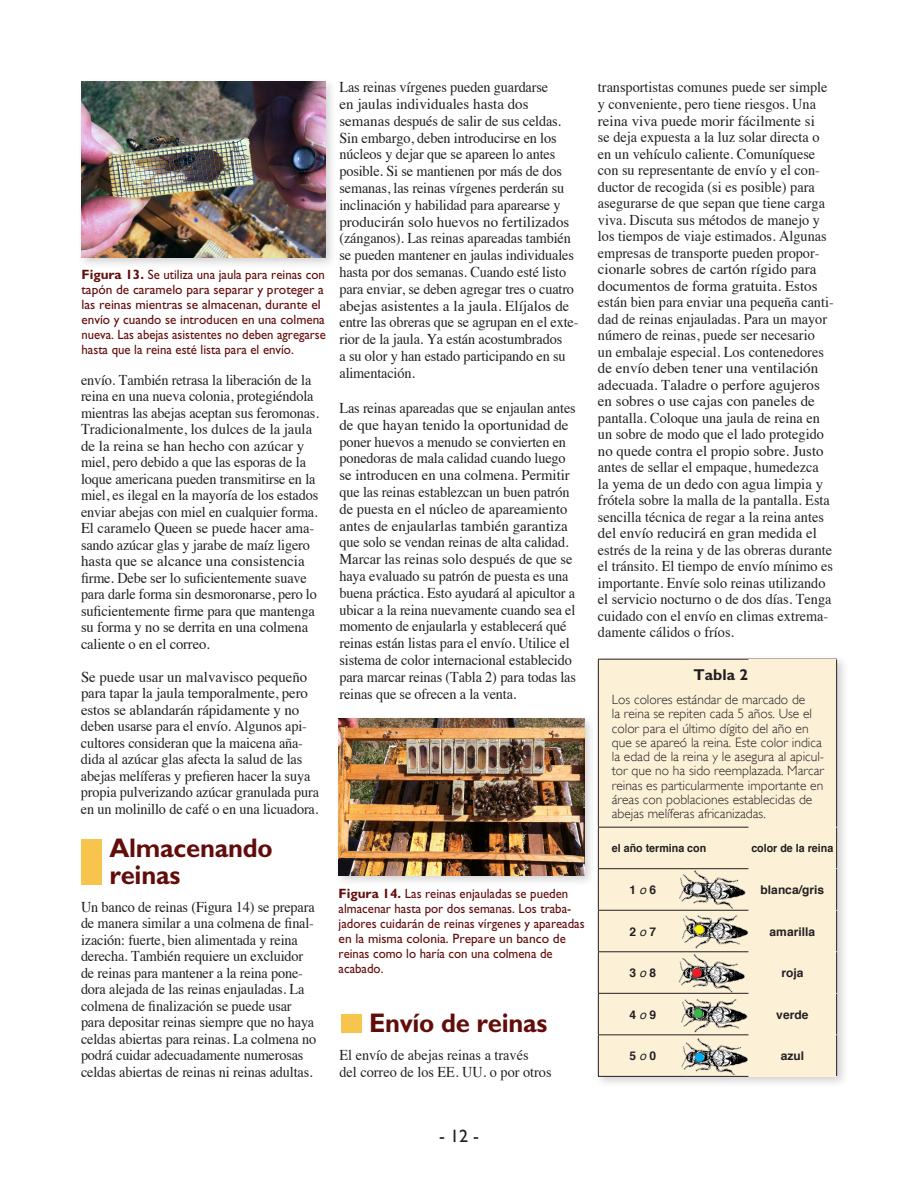
<style>
.page{position:relative;width:918px;height:1188px;background:#fff}
.page>*{position:absolute;margin:0;border:0;box-sizing:border-box;transform-origin:0 0}
.t1{font:700 27px/27px "Gill Sans";letter-spacing:-.01em;color:#630d0b;scale:.95 1}
.t2{font:18px "Gill Sans";color:#231f20}
.t3{font:700 15.75px "Gill Sans";color:#231f20}
.t4{font:15px/16.5px "Times";letter-spacing:-.01em;color:#231f20;scale:.95 1}
.t5{font:15px/16.5px "Times";letter-spacing:-.01em;color:#231f20}
.t6{font:13.5px/15px "Gill Sans";color:#630d0b;scale:.95 1}
.t7{font:300 13.5px/14.2px "Gill Sans";color:#231f20}
.t8{font:700 12px "Helvetica";color:#231f20}
.t9{font:700 11.25px "Helvetica";color:#231f20;scale:.95 1}
.s1{font-weight:700}
.s2{font-weight:400;font-style:italic}
</style>
<div class="page">
<div style="left:82px;top:839px;width:20px;height:45px;background:#f7c44e"></div>
<div style="left:341px;top:1014px;width:21px;height:18px;background:#f7c44e"></div>
<div style="left:77px;top:77px;width:260px;height:192px;background:#231f20;opacity:.2"></div>
<img style="left:82px;top:82px;width:243px;height:175px">
<div style="left:334px;top:714px;width:262px;height:173px;background:#231f20;opacity:.2"></div>
<img style="left:339px;top:719px;width:245px;height:156px">
<div style="left:594px;top:654px;width:255px;height:435px;background:#231f20;opacity:.2"></div>
<hr style="left:748px;top:1076px;width:89px;height:1px;background:#231f20">
<div style="left:598px;top:659px;width:239px;height:168px;background:#fcf1d7"></div>
<div style="left:598px;top:827px;width:150px;height:42px;background:#fcf1d7"></div>
<div style="left:748px;top:827px;width:89px;height:42px;background:#fcf1d7"></div>
<div style="left:598px;top:869px;width:89px;height:41px;background:#fcf1d7"></div>
<div style="left:748px;top:869px;width:89px;height:41px;background:#fcf1d7"></div>
<div style="left:598px;top:910px;width:89px;height:42px;background:#fcf1d7"></div>
<div style="left:748px;top:910px;width:89px;height:42px;background:#fcf1d7"></div>
<div style="left:598px;top:952px;width:89px;height:41px;background:#fcf1d7"></div>
<div style="left:748px;top:952px;width:89px;height:41px;background:#fcf1d7"></div>
<div style="left:598px;top:993px;width:89px;height:42px;background:#fcf1d7"></div>
<div style="left:748px;top:993px;width:89px;height:42px;background:#fcf1d7"></div>
<div style="left:598px;top:1035px;width:89px;height:41px;background:#fcf1d7"></div>
<div style="left:687px;top:1035px;width:61px;height:41px;background:#e2d8c1"></div>
<div style="left:748px;top:1035px;width:89px;height:41px;background:#fcf1d7"></div>
<hr style="left:598px;top:659px;width:89px;height:1px;background:#231f20">
<hr style="left:598px;top:660px;width:1px;height:167px;background:#231f20">
<hr style="left:687px;top:659px;width:61px;height:1px;background:#231f20">
<hr style="left:836px;top:660px;width:1px;height:167px;background:#231f20">
<hr style="left:598px;top:827px;width:89px;height:1px;background:#231f20">
<hr style="left:598px;top:828px;width:1px;height:40px;background:#231f20">
<hr style="left:687px;top:827px;width:61px;height:1px;background:#231f20">
<hr style="left:836px;top:828px;width:1px;height:40px;background:#231f20">
<hr style="left:598px;top:868px;width:89px;height:1px;background:#231f20">
<hr style="left:598px;top:869px;width:1px;height:41px;background:#231f20">
<hr style="left:836px;top:869px;width:1px;height:41px;background:#231f20">
<hr style="left:598px;top:910px;width:89px;height:1px;background:#231f20">
<hr style="left:598px;top:911px;width:1px;height:40px;background:#231f20">
<hr style="left:836px;top:911px;width:1px;height:40px;background:#231f20">
<hr style="left:598px;top:951px;width:89px;height:1px;background:#231f20">
<hr style="left:598px;top:952px;width:1px;height:41px;background:#231f20">
<hr style="left:836px;top:952px;width:1px;height:41px;background:#231f20">
<hr style="left:598px;top:993px;width:89px;height:1px;background:#231f20">
<hr style="left:598px;top:994px;width:1px;height:40px;background:#231f20">
<hr style="left:836px;top:994px;width:1px;height:40px;background:#231f20">
<hr style="left:598px;top:1034px;width:89px;height:1px;background:#231f20">
<hr style="left:598px;top:1035px;width:1px;height:41px;background:#231f20">
<hr style="left:836px;top:1035px;width:1px;height:41px;background:#231f20">
<hr style="left:598px;top:1076px;width:89px;height:1px;background:#231f20">
<hr style="left:687px;top:1076px;width:61px;height:1px;background:#231f20">
<img style="left:677px;top:868px;width:72px;height:207px">
<p class="t6" style="left:82px;top:267px;width:259px"><span class="s1">Figura 13.</span> Se utiliza una jaula para reinas con tapón de caramelo para separar y proteger a las reinas mientras se almacenan, durante el envío y cuando se introducen en una colmena nueva. Las abejas asistentes no deben agregarse hasta que la reina esté lista para el envío.</p>
<p class="t4" style="left:81px;top:370px;width:252px">envío. También retrasa la liberación de la reina en una nueva colonia, protegiéndola mientras las abejas aceptan sus feromonas.<br>Tradicionalmente, los dulces de la jaula de la reina se han hecho con azúcar y miel, pero debido a que las esporas de la loque americana pueden transmitirse en la miel, es ilegal en la mayoría de los estados enviar abejas con miel en cualquier forma.<br>El caramelo Queen se puede hacer ama&shy;sando azúcar glas y jarabe de maíz ligero hasta que se alcance una consistencia firme. Debe ser lo suficientemente suave para darle forma sin desmoronarse, pero lo suficientemente firme para que mantenga su forma y no se derrita en una colmena caliente o en el correo.</p>
<p class="t5" style="left:81px;top:667px;width:240px">Se puede usar un malvavisco pequeño para tapar la jaula temporalmente, pero estos se ablandarán rápidamente y no deben usarse para el envío. Algunos api&shy;cultores consideran que la maicena aña&shy;dida al azúcar glas afecta la salud de las abejas melíferas y prefieren hacer la suya propia pulverizando azúcar granulada pura en un molinillo de café o en una licuadora.</p>
<h1 class="t1" style="left:110px;top:835px;width:173px">Almacenando reinas</h1>
<p class="t4" style="left:81px;top:897px;width:249px">Un banco de reinas (Figura 14) se prepara de manera similar a una colmena de final&shy;ización: fuerte, bien alimentada y reina derecha. También requiere un excluidor de reinas para mantener a la reina pone&shy;dora alejada de las reinas enjauladas. La colmena de finalización se puede usar para depositar reinas siempre que no haya celdas abiertas para reinas. La colmena no podrá cuidar adecuadamente numerosas celdas abiertas de reinas ni reinas adultas.</p>
<p class="t4" style="left:339px;top:78px;width:253px">Las reinas vírgenes pueden guardarse<br>en jaulas individuales hasta dos semanas después de salir de sus celdas.<br>Sin embargo, deben introducirse en los núcleos y dejar que se apareen lo antes posible. Si se mantienen por más de dos semanas, las reinas vírgenes perderán su inclinación y habilidad para aparearse y producirán solo huevos no fertilizados (zánganos). Las reinas apareadas también se pueden mantener en jaulas individuales hasta por dos semanas. Cuando esté listo para enviar, se deben agregar tres o cuatro abejas asistentes a la jaula. Elíjalos de entre las obreras que se agrupan en el exte&shy;rior de la jaula. Ya están acostumbrados<br>a su olor y han estado participando en su alimentación.</p>
<p class="t4" style="left:339px;top:398px;width:251px">Las reinas apareadas que se enjaulan antes de que hayan tenido la oportunidad de poner huevos a menudo se convierten en ponedoras de mala calidad cuando luego se introducen en una colmena. Permitir que las reinas establezcan un buen patrón de puesta en el núcleo de apareamiento antes de enjaularlas también garantiza que solo se vendan reinas de alta calidad.<br>Marcar las reinas solo después de que se haya evaluado su patrón de puesta es una buena práctica. Esto ayudará al apicultor a ubicar a la reina nuevamente cuando sea el momento de enjaularla y establecerá qué reinas están listas para el envío. Utilice el sistema de color internacional establecido para marcar reinas (Tabla 2) para todas las reinas que se ofrecen a la venta.</p>
<p class="t6" style="left:339px;top:886px;width:261px"><span class="s1">Figura 14.</span> Las reinas enjauladas se pueden almacenar hasta por dos semanas. Los traba&shy;jadores cuidarán de reinas vírgenes y apareadas en la misma colonia. Prepare un banco de reinas como lo haría con una colmena de acabado.</p>
<h1 class="t1" style="left:369px;top:1010px;width:189px">Envío de reinas</h1>
<p class="t4" style="left:339px;top:1045px;width:225px">El envío de abejas reinas a través<br>del correo de los EE. UU. o por otros</p>
<p class="t4" style="left:598px;top:78px;width:250px">transportistas comunes puede ser simple y conveniente, pero tiene riesgos. Una reina viva puede morir fácilmente si<br>se deja expuesta a la luz solar directa o en un vehículo caliente. Comuníquese con su representante de envío y el con&shy;ductor de recogida (si es posible) para asegurarse de que sepan que tiene carga viva. Discuta sus métodos de manejo y los tiempos de viaje estimados. Algunas empresas de transporte pueden propor&shy;cionarle sobres de cartón rígido para documentos de forma gratuita. Estos están bien para enviar una pequeña canti&shy;dad de reinas enjauladas. Para un mayor número de reinas, puede ser necesario<br>un embalaje especial. Los contenedores de envío deben tener una ventilación adecuada. Taladre o perfore agujeros en sobres o use cajas con paneles de pantalla. Coloque una jaula de reina en un sobre de modo que el lado protegido no quede contra el propio sobre. Justo antes de sellar el empaque, humedezca<br>la yema de un dedo con agua limpia y frótela sobre la malla de la pantalla. Esta sencilla técnica de regar a la reina antes del envío reducirá en gran medida el estrés de la reina y de las obreras durante el tránsito. El tiempo de envío mínimo es importante. Envíe solo reinas utilizando el servicio nocturno o de dos días. Tenga cuidado con el envío en climas extrema&shy;damente cálidos o fríos.</p>
<p class="t3" style="left:694px;top:665px;width:56px">Tabla 2</p>
<p class="t7" style="left:612px;top:692px;width:214px">Los colores estándar de marcado de<br>la reina se repiten cada 5 años. Use el color para el último dígito del año en que se apareó la reina. Este color indica la edad de la reina y le asegura al apicul&shy;tor que no ha sido reemplazada. Marcar reinas es particularmente importante en áreas con poblaciones establecidas de abejas melíferas africanizadas.</p>
<p class="t9" style="left:612px;top:838px;width:101px">el año termina con</p>
<p class="t9" style="left:751px;top:838px;width:88px">color de la reina</p>
<p class="t8" style="left:629px;top:879px;width:28px">1 <span class="s2">o</span> 6</p>
<p class="t8" style="left:761px;top:879px;width:65px">blanca/gris</p>
<p class="t8" style="left:629px;top:921px;width:28px">2 <span class="s2">o</span> 7</p>
<p class="t8" style="left:770px;top:921px;width:47px">amarilla</p>
<p class="t8" style="left:629px;top:962px;width:28px">3 <span class="s2">o</span> 8</p>
<p class="t8" style="left:781px;top:962px;width:24px">roja</p>
<p class="t8" style="left:629px;top:1004px;width:28px">4 <span class="s2">o</span> 9</p>
<p class="t8" style="left:776px;top:1004px;width:34px">verde</p>
<p class="t8" style="left:629px;top:1045px;width:28px">5 <span class="s2">o</span> 0</p>
<p class="t8" style="left:781px;top:1045px;width:25px">azul</p>
<p class="t2" style="left:439px;top:1126px;width:41px">- 12 -</p>
</div>
